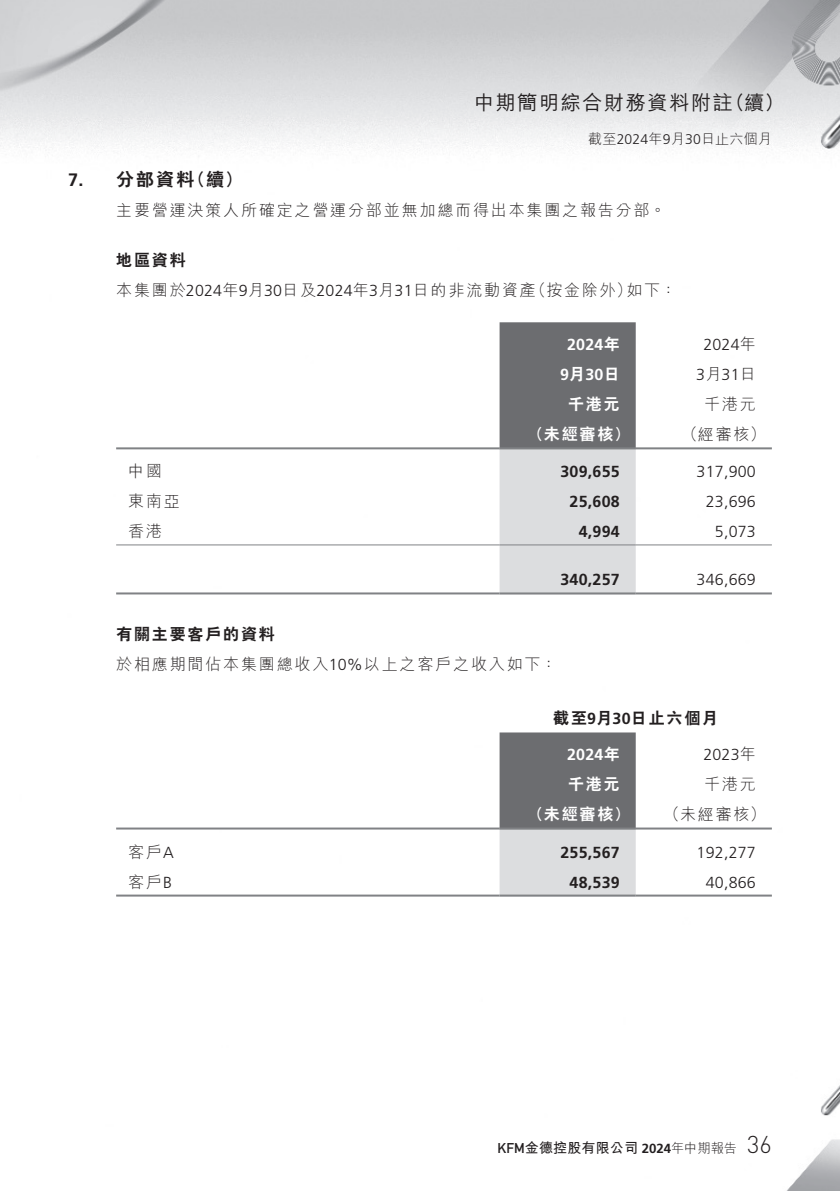
<style>
.page{position:relative;width:840px;height:1191px;background:#fff}
.page>*{position:absolute;margin:0;border:0;box-sizing:border-box;transform-origin:0 0}
.t1{font:300 24px "DIN Pro";color:#231f20}
.t2{font:500 20px "M Hei HK";letter-spacing:.085em;color:#231f20}
._03_H1{font:800 18px "C Hei 2 HK";color:#231f20}
._03_H1-2{font:700 18px "Frutiger LT Std";color:#231f20}
._01_Body_Text{font:300 16px "M Hei HK";letter-spacing:.115em;color:#231f20}
._01_Body_Text-2{font:300 16px/30px "Frutiger LT Std";letter-spacing:.015em;color:#231f20;text-align:center}
._01_Body_Text-3{font:700 16px "Frutiger LT Std";letter-spacing:.015em;color:#231f20}
._01_Body_Text-4{font:800 16px "C Hei 2 HK";letter-spacing:.115em;color:#fff}
._01_Body_Text-5{font:700 16px/30px "Frutiger LT Std";letter-spacing:.015em;color:#fff;text-align:center}
._04___H2{font:800 16px "C Hei 2 HK";letter-spacing:.115em;color:#231f20}
._15_Table_Stub{font:300 16px "M Hei HK";letter-spacing:.115em;color:#231f20}
._01_Body_Text-6{font:800 16px "C Hei 2 HK";letter-spacing:.115em;color:#231f20}
.t3{font:700 14px "M Hei HK";letter-spacing:.01em;color:#231f20}
.t4{font:300 14px "M Hei HK";letter-spacing:.015em;color:#231f20}
.s1{font-family:"Frutiger LT Std"}
.s2{font-family:"C Hei 2 HK";font-weight:800}
.s3{font-family:"M Hei HK"}
.s4{font-family:"Frutiger LT Std";font-weight:700}
.s5{font-family:"DIN Mittelschrift Std";font-weight:400}
.s6{font-family:"Frutiger LT Std";font-size:13.2px}
.s7{font-weight:300;font-size:13.2px}
</style>
<div class="page">
<img style="left:0;top:0;width:839px;height:1191px">
<svg style="left:499px;top:322px;width:136px;height:270px;background:#a7a8ab"></svg>
<hr style="left:116px;top:447px;width:383px;height:2px;background:#808285">
<hr style="left:499px;top:447px;width:136px;height:2px;background:#808285">
<hr style="left:635px;top:447px;width:136px;height:2px;background:#808285">
<hr style="left:116px;top:544px;width:383px;height:1px;background:#808285">
<hr style="left:499px;top:544px;width:136px;height:1px;background:#808285">
<hr style="left:635px;top:544px;width:136px;height:1px;background:#808285">
<hr style="left:116px;top:592px;width:383px;height:2px;background:#808285">
<hr style="left:499px;top:592px;width:136px;height:2px;background:#808285">
<hr style="left:635px;top:592px;width:136px;height:2px;background:#808285">
<svg style="left:499px;top:732px;width:136px;height:162px;background:#999a9d"></svg>
<hr style="left:116px;top:827px;width:383px;height:2px;background:#808285">
<hr style="left:499px;top:827px;width:136px;height:2px;background:#808285">
<hr style="left:635px;top:827px;width:136px;height:2px;background:#808285">
<hr style="left:116px;top:894px;width:383px;height:2px;background:#808285">
<hr style="left:499px;top:894px;width:136px;height:2px;background:#808285">
<hr style="left:635px;top:894px;width:136px;height:2px;background:#808285">
<p class="_03_H1-2" style="left:68px;top:169px;width:17px">7.</p>
<p class="t2" style="left:473px;top:88px;width:260px">中期簡明綜合財務資料附註</p>
<p class="t2" style="left:724px;top:88px;width:61px">（續(</p>
<p class="_03_H1" style="left:116px;top:167px;width:80px">分部資料</p>
<p class="_03_H1" style="left:188px;top:167px;width:56px">（續(</p>
<p class="t4" style="left:588px;top:129px;width:185px">截至<span class="s1">2024</span>年月<span class="s1">9 30</span>日止六個月</p>
<p class="_01_Body_Text" style="left:116px;top:199px;width:551px">主要營運決策人所確定之營運分部並無加總而得出本集團之報告分部。</p>
<p class="_04___H2" style="left:116px;top:250px;width:71px">地區資料</p>
<p class="_01_Body_Text" style="left:626px;top:279px;width:52px">如下：</p>
<p class="_01_Body_Text" style="left:530px;top:279px;width:103px">（按金除外）</p>
<p class="_01_Body_Text" style="left:116px;top:279px;width:421px">本集團於<span class="s1">2024</span>年月<span class="s1">9 30</span>日及<span class="s1">2024</span>年月<span class="s1">3 31</span>日的非流動資產</p>
<p class="_01_Body_Text-5" style="left:559px;top:330px;width:61px">2024<span class="s2">年<br>月</span>9 30<span class="s2">日</span></p>
<p class="_01_Body_Text-2" style="left:695px;top:330px;width:61px">2024<span class="s3">年<br>月</span>3 31<span class="s3">日</span></p>
<p class="_01_Body_Text" style="left:703px;top:393px;width:53px">千港元</p>
<p class="_01_Body_Text-4" style="left:567px;top:394px;width:53px">千港元</p>
<p class="_01_Body_Text-4" style="left:527px;top:424px;width:103px">（未經審核）</p>
<p class="_01_Body_Text" style="left:681px;top:423px;width:86px">（經審核(</p>
<p class="_15_Table_Stub" style="left:128px;top:460px;width:35px">中國</p>
<p class="_01_Body_Text-3" style="left:560px;top:462px;width:61px">309,655</p>
<p class="_01_Body_Text-2" style="left:696px;top:457px;width:61px">317,900</p>
<p class="_15_Table_Stub" style="left:128px;top:490px;width:53px">東南亞</p>
<p class="_01_Body_Text-3" style="left:569px;top:492px;width:52px">25,608</p>
<p class="_01_Body_Text-2" style="left:705px;top:487px;width:52px">23,696</p>
<p class="_15_Table_Stub" style="left:128px;top:520px;width:35px">香港</p>
<p class="_01_Body_Text-3" style="left:578px;top:522px;width:42px">4,994</p>
<p class="_01_Body_Text-2" style="left:714px;top:517px;width:42px">5,073</p>
<p class="_01_Body_Text-3" style="left:560px;top:570px;width:61px">340,257</p>
<p class="_01_Body_Text-2" style="left:696px;top:565px;width:61px">346,669</p>
<p class="_04___H2" style="left:116px;top:624px;width:160px">有關主要客戶的資料</p>
<p class="_01_Body_Text" style="left:116px;top:653px;width:442px">於相應期間佔本集團總收入<span class="s1">10%</span>以上之客戶之收入如下：</p>
<p class="_01_Body_Text-6" style="left:553px;top:708px;width:166px">截至月<span class="s4">9 30</span>日止六個月</p>
<p class="_01_Body_Text-2" style="left:703px;top:740px;width:54px">2023<span class="s3">年</span></p>
<p class="_01_Body_Text-5" style="left:567px;top:740px;width:54px">2024<span class="s2">年</span></p>
<p class="_15_Table_Stub" style="left:128px;top:840px;width:47px">客戶<span class="s1">A</span></p>
<p class="_15_Table_Stub" style="left:128px;top:870px;width:45px">客戶<span class="s1">B</span></p>
<p class="_01_Body_Text-4" style="left:567px;top:774px;width:53px">千港元</p>
<p class="_01_Body_Text" style="left:703px;top:773px;width:53px">千港元</p>
<p class="_01_Body_Text-4" style="left:527px;top:804px;width:103px">（未經審核）</p>
<p class="_01_Body_Text" style="left:663px;top:803px;width:103px">（未經審核(</p>
<p class="_01_Body_Text-3" style="left:560px;top:842px;width:61px">255,567</p>
<p class="_01_Body_Text-2" style="left:696px;top:837px;width:61px">192,277</p>
<p class="_01_Body_Text-3" style="left:569px;top:872px;width:52px">48,539</p>
<p class="_01_Body_Text-2" style="left:705px;top:867px;width:52px">40,866</p>
<p class="t3" style="left:497px;top:1138px;width:241px"><span class="s5">KFM</span>金德控股有限公司 <span class="s6">2024</span><span class="s7">年中期報告</span></p>
<h1 class="t1" style="left:746px;top:1128px;width:26px">36</h1>
</div>
